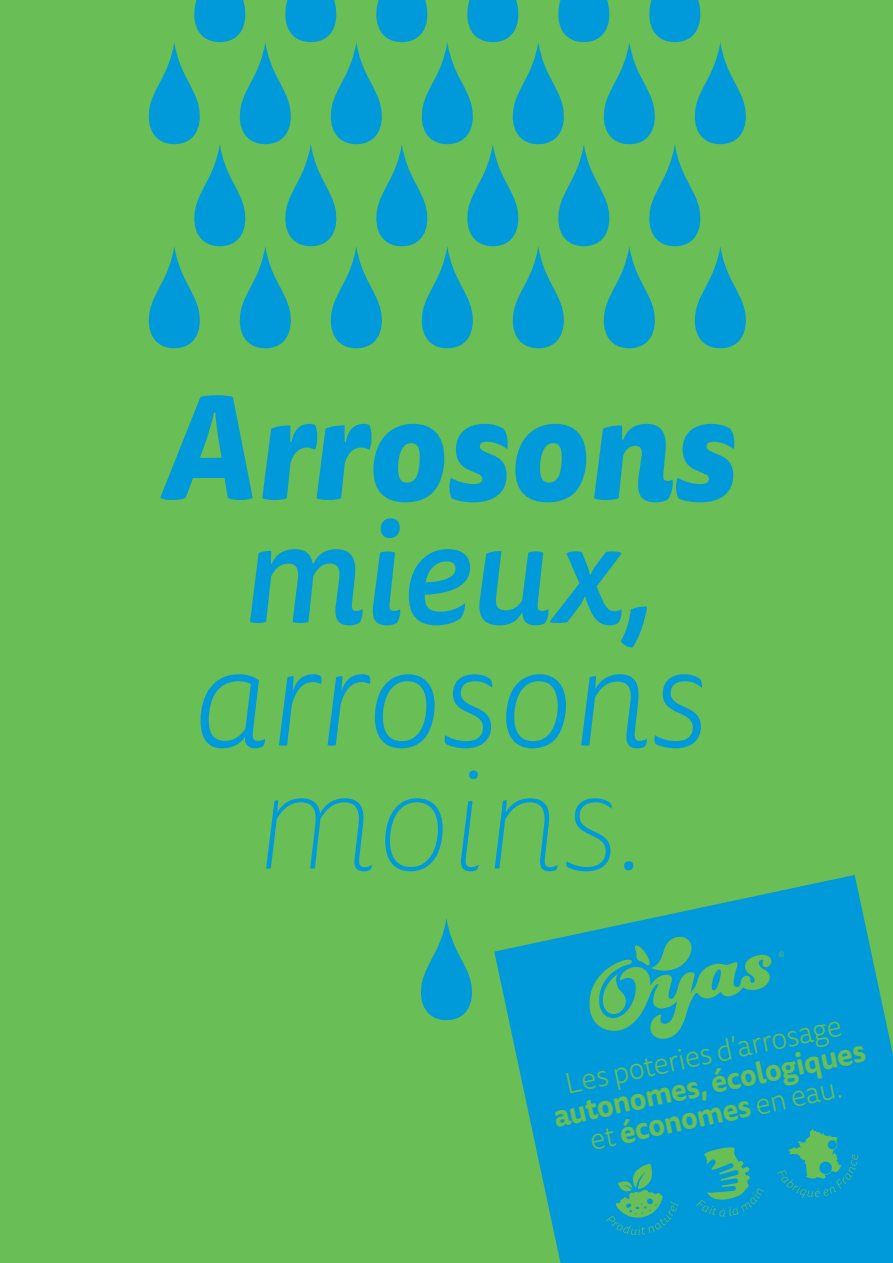
<style>
.page{position:relative;width:893px;height:1263px;background:#69be55}
.page>*{position:absolute;margin:0;border:0;box-sizing:border-box;transform-origin:0 0}
.t1{font:italic 800 144px "Tisa Sans Pro";color:#009ada}
.t2{font:italic 300 144px "Tisa Sans Pro";color:#009ada}
.t3{font:italic 500 144px "Tisa Sans Pro";color:#009ada}
.t4{font:italic 100 144px "Tisa Sans Pro";color:#009ada}
.t5{font:700 30px/30px "Tisa Sans Pro";color:#69be55;text-align:center}
.t6{font:300 30px "Tisa Sans Pro";color:#69be55}
.s1{font-weight:300}
</style>
<div class="page">
<svg style="left:494px;top:875px;width:399px;height:388px;background:#18a2bb"></svg>
<svg style="left:418px;top:918px;width:57px;height:102px;background:#31aa9b"></svg>
<svg style="left:146px;top:0;width:603px;height:348px;background:#44b183"></svg>
<svg style="left:779px;top:951px;width:5px;height:6px"></svg>
<svg style="left:589px;top:930px;width:182px;height:109px;background:#24a6ab"></svg>
<svg style="left:777px;top:1129px;width:81px;height:69px;background:#1ba3b7"></svg>
<svg style="left:696px;top:1146px;width:67px;height:70px;background:#1aa3b7"></svg>
<svg style="left:606px;top:1163px;width:72px;height:72px;background:#1ba3b7"></svg>
<h1 class="t1" style="left:159px;top:338px;width:576px">Arrosons</h1>
<h1 class="t3" style="left:240px;top:471px;width:414px">mieux,</h1>
<h1 class="t2" style="left:189px;top:603px;width:516px">arrosons</h1>
<h1 class="t4" style="left:252px;top:729px;width:391px">moins.</h1>
<p class="t6" style="left:561px;top:1065px;width:283px;rotate:-12deg">Les poteries d’arrosage</p>
<p class="t5" style="left:551px;top:1102px;width:320px;rotate:-12deg">autonomes, écologiques <span class="s1">et</span> économes <span class="s1">en eau.</span></p>
</div>
